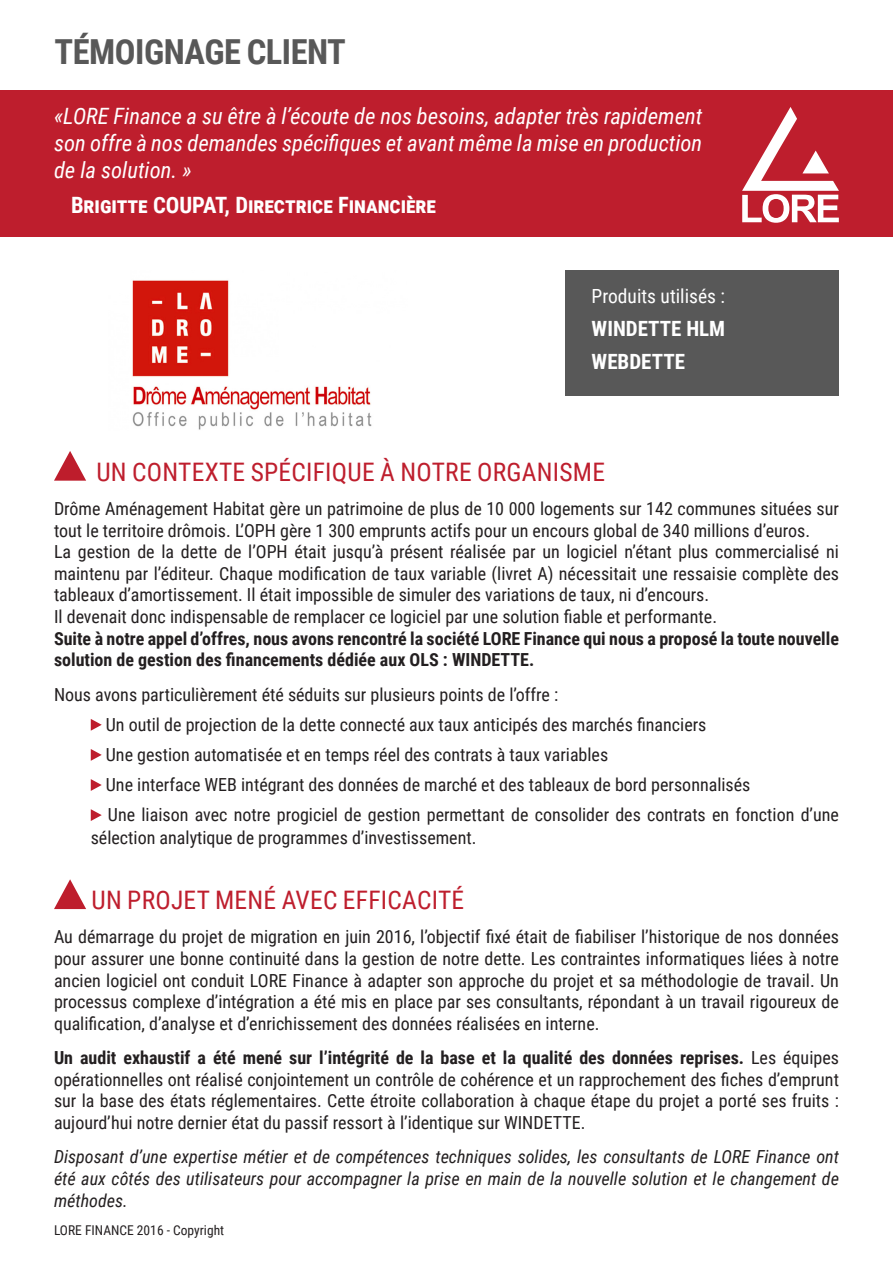
<style>
.page{position:relative;width:893px;height:1263px;background:#fff}
.page>*{position:absolute;margin:0;border:0;box-sizing:border-box;transform-origin:0 0}
.t1{font:700 34.5px "Roboto Condensed";letter-spacing:-.015em;color:#585858}
.t2{font:25.5px "Roboto Condensed";letter-spacing:.01em;color:#be1e2d}
.t3{font:italic 22.5px/27px "Roboto Condensed";color:#fff;text-align:justify}
.t4{font:700 22.5px "Roboto Condensed";color:#fff}
.t5{font:700 21px "Roboto Condensed";color:#fff}
.t6{font:19.5px "Roboto Condensed";color:#fff}
.t7{font:18px/21.6px "Roboto Condensed";color:#231f20;text-align:justify}
.t8{font:italic 18px/21.6px "Roboto Condensed";color:#231f20;text-align:justify}
.t9{font:700 18px/21.6px "Roboto Condensed";color:#231f20}
.t10{font:13.5px "Roboto Condensed";color:#231f20}
.s1{font-weight:700}
</style>
<div class="page">
<div style="left:0;top:90px;width:893px;height:146px;background:#be1e2d"></div>
<div style="left:566px;top:270px;width:273px;height:126px;background:#585858"></div>
<svg style="left:54px;top:451px;width:32px;height:30px"></svg>
<svg style="left:91px;top:719px;width:11px;height:12px"></svg>
<svg style="left:91px;top:749px;width:11px;height:12px"></svg>
<svg style="left:91px;top:779px;width:11px;height:12px"></svg>
<svg style="left:91px;top:809px;width:11px;height:12px"></svg>
<svg style="left:54px;top:879px;width:32px;height:30px"></svg>
<img style="left:132px;top:280px;width:240px;height:150px">
<svg style="left:742px;top:107px;width:97px;height:116px"></svg>
<p class="t1" style="left:55px;top:28px;width:293px">TÉMOIGNAGE CLIENT</p>
<p class="t3" style="left:54px;top:101px;width:650px">«LORE Finance a su être à l’écoute de nos besoins, adapter très rapidement son offre à nos demandes spécifiques et avant même la mise en production de la solution. »</p>
<p class="t4" style="left:71px;top:189px;width:367px">Brigitte COUPAT, Directrice Financière</p>
<p class="t6" style="left:592px;top:283px;width:135px">Produits utilisés :</p>
<p class="t5" style="left:592px;top:314px;width:135px">WINDETTE HLM</p>
<p class="t5" style="left:592px;top:347px;width:95px">WEBDETTE</p>
<p class="t2" style="left:96px;top:454px;width:510px">UN CONTEXTE SPÉCIFIQUE À NOTRE ORGANISME</p>
<p class="t7" style="left:54px;top:497px;width:786px">Drôme Aménagement Habitat gère un patrimoine de plus de 10 000 logements sur 142 communes situées sur tout le territoire drômois. L’OPH gère 1 300 emprunts actifs pour un encours global de 340 millions d’euros.</p>
<p class="t7" style="left:54px;top:540px;width:786px">La gestion de la dette de l’OPH était jusqu’à présent réalisée par un logiciel n’étant plus commercialisé ni maintenu par l’éditeur. Chaque modification de taux variable (livret A) nécessitait une ressaisie complète des tableaux d’amortissement. Il était impossible de simuler des variations de taux, ni d’encours.</p>
<p class="t7" style="left:54px;top:605px;width:665px">Il devenait donc indispensable de remplacer ce logiciel par une solution fiable et performante.</p>
<p class="t9" style="left:54px;top:627px;width:786px">Suite à notre appel d’offres, nous avons rencontré la société LORE Finance qui nous a proposé la toute nouvelle solution de gestion des financements dédiée aux OLS : WINDETTE.</p>
<p class="t7" style="left:54px;top:683px;width:506px">Nous avons particulièrement été séduits sur plusieurs points de l’offre :</p>
<p class="t7" style="left:106px;top:713px;width:602px">Un outil de projection de la dette connecté aux taux anticipés des marchés financiers</p>
<p class="t7" style="left:106px;top:743px;width:504px">Une gestion automatisée et en temps réel des contrats à taux variables</p>
<p class="t7" style="left:106px;top:773px;width:646px">Une interface WEB intégrant des données de marché et des tableaux de bord personnalisés</p>
<p class="t7" style="left:91px;top:802px;width:750px;line-height:23.4px;text-indent:17px">Une liaison avec notre progiciel de gestion permettant de consolider des contrats en fonction d’une sélection analytique de programmes d’investissement.</p>
<p class="t2" style="left:91px;top:882px;width:374px">UN PROJET MENÉ AVEC EFFICACITÉ</p>
<p class="t7" style="left:54px;top:925px;width:786px">Au démarrage du projet de migration en juin 2016, l’objectif fixé était de fiabiliser l’historique de nos données pour assurer une bonne continuité dans la gestion de notre dette. Les contraintes informatiques liées à notre ancien logiciel ont conduit LORE Finance à adapter son approche du projet et sa méthodologie de travail. Un processus complexe d’intégration a été mis en place par ses consultants, répondant à un travail rigoureux de qualification, d’analyse et d’enrichissement des données réalisées en interne.</p>
<p class="t7" style="left:54px;top:1046px;width:786px"><span class="s1">Un audit exhaustif a été mené sur l’intégrité de la base et la qualité des données reprises.</span> Les équipes opérationnelles ont réalisé conjointement un contrôle de cohérence et un rapprochement des fiches d’emprunt sur la base des états réglementaires. Cette étroite collaboration à chaque étape du projet a porté ses fruits : aujourd’hui notre dernier état du passif ressort à l’identique sur WINDETTE.</p>
<p class="t8" style="left:54px;top:1145px;width:786px">Disposant d’une expertise métier et de compétences techniques solides, les consultants de LORE Finance ont été aux côtés des utilisateurs pour accompagner la prise en main de la nouvelle solution et le changement de méthodes.</p>
<p class="t10" style="left:54px;top:1220px;width:172px">LORE FINANCE 2016 - Copyright</p>
</div>
